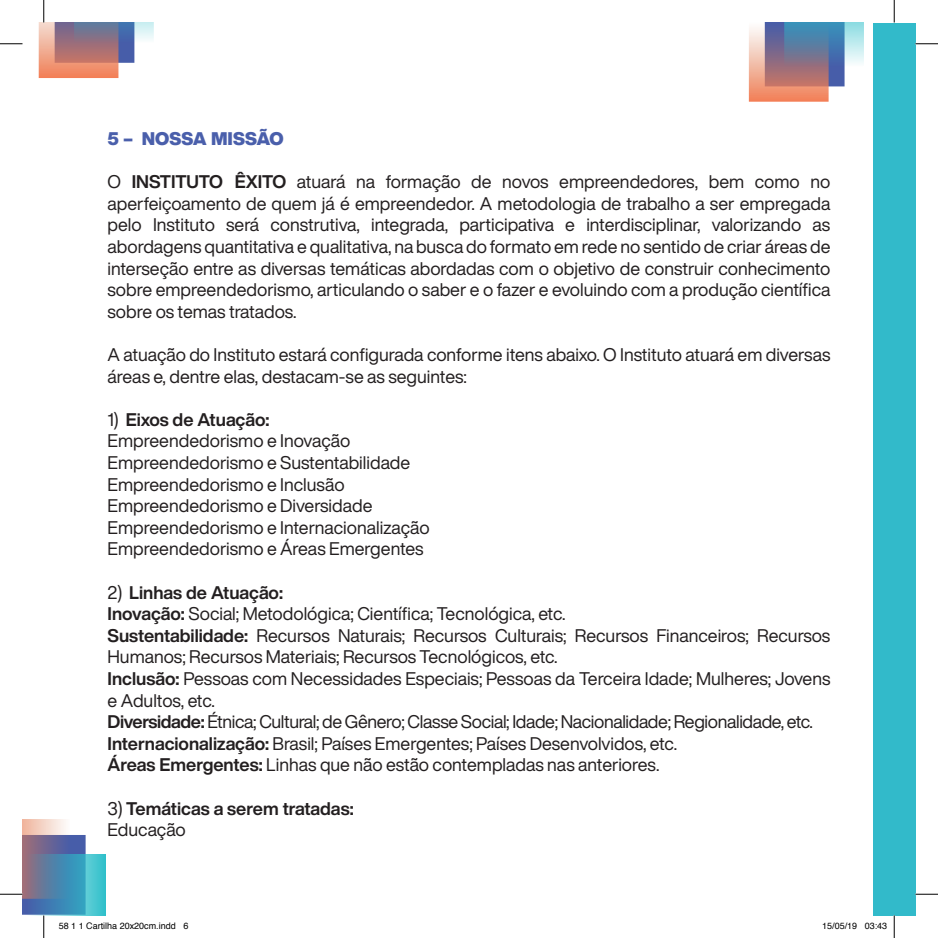
<style>
.page{position:relative;width:938px;height:938px;background:#fff}
.page>*{position:absolute;margin:0;border:0;box-sizing:border-box;transform-origin:0 0}
.t1{font:18px/21.6px "Helvetica Now Display";color:#231f20}
.t2{font:18px "Helvetica Now Display";letter-spacing:-.02em;color:#231f20}
.t3{font:700 18px "Helvetica Now Display";color:#231f20}
.t4{font:900 18px "Helvetica Now Display";color:#4a5fab}
.t5{font:9px "Helvetica";color:#000}
.s1{font-weight:700}
.s2{font-weight:400}
</style>
<div class="page">
<svg style="left:749px;top:22px;width:115px;height:80px;background:#a69aa6"></svg>
<div style="left:873px;top:23px;width:42px;height:892px;background:#32baca"></div>
<svg style="left:0;top:44px;width:22px;height:1px"></svg>
<svg style="left:915px;top:44px;width:23px;height:1px"></svg>
<svg style="left:915px;top:894px;width:23px;height:1px"></svg>
<svg style="left:39px;top:0;width:115px;height:78px"></svg>
<svg style="left:894px;top:0;width:1px;height:23px"></svg>
<svg style="left:894px;top:915px;width:1px;height:23px"></svg>
<svg style="left:0;top:819px;width:106px;height:119px"></svg>
<p class="t4" style="left:108px;top:126px;width:178px">5 – NOSSA MISSÃO</p>
<p class="t1" style="left:108px;top:171px;width:724px;text-align:justify">O <span class="s1">INSTITUTO ÊXITO</span> atuará na formação de novos empreendedores, bem como no aperfeiçoamento de quem já é empreendedor. A metodologia de trabalho a ser empregada pelo Instituto será construtiva, integrada, participativa e interdisciplinar, valorizando as abordagens quantitativa e qualitativa, na busca do formato em rede no sentido de criar áreas de interseção entre as diversas temáticas abordadas com o objetivo de construir conhecimento sobre empreendedorismo, articulando o saber e o fazer e evoluindo com a produção científica sobre os temas tratados.</p>
<p class="t1" style="left:108px;top:344px;width:724px">A atuação do Instituto estará configurada conforme itens abaixo. O Instituto atuará em diversas áreas e, dentre elas, destacam-se as seguintes:</p>
<p class="t3" style="left:108px;top:407px;width:163px"><span class="s2">1)</span> Eixos de Atuação:</p>
<p class="t1" style="left:108px;top:430px;width:244px">Empreendedorismo e Inovação</p>
<p class="t1" style="left:108px;top:452px;width:304px">Empreendedorismo e Sustentabilidade</p>
<p class="t1" style="left:108px;top:473px;width:239px">Empreendedorismo e Inclusão</p>
<p class="t1" style="left:108px;top:495px;width:266px">Empreendedorismo e Diversidade</p>
<p class="t1" style="left:108px;top:516px;width:324px">Empreendedorismo e Internacionalização</p>
<p class="t1" style="left:108px;top:538px;width:318px">Empreendedorismo e Áreas Emergentes</p>
<p class="t3" style="left:108px;top:580px;width:177px"><span class="s2">2)</span> Linhas de Atuação:</p>
<p class="t1" style="left:108px;top:603px;width:460px"><span class="s1">Inovação:</span> Social; Metodológica; Científica; Tecnológica, etc.</p>
<p class="t1" style="left:108px;top:624px;width:724px"><span class="s1">Sustentabilidade:</span> Recursos Naturais; Recursos Culturais; Recursos Financeiros; Recursos<br>Humanos; Recursos Materiais; Recursos Tecnológicos, etc.</p>
<p class="t1" style="left:108px;top:668px;width:724px"><span class="s1">Inclusão:</span> Pessoas com Necessidades Especiais; Pessoas da Terceira Idade; Mulheres; Jovens e Adultos, etc.</p>
<p class="t2" style="left:108px;top:709px;width:707px"><span class="s1">Diversidade:</span> Étnica; Cultural; de Gênero; Classe Social; Idade; Nacionalidade; Regionalidade, etc.</p>
<p class="t1" style="left:108px;top:732px;width:571px"><span class="s1">Internacionalização:</span> Brasil; Países Emergentes; Países Desenvolvidos, etc.</p>
<p class="t1" style="left:108px;top:754px;width:553px"><span class="s1">Áreas Emergentes:</span> Linhas que não estão contempladas nas anteriores.</p>
<p class="t3" style="left:108px;top:796px;width:248px"><span class="s2">3)</span> Temáticas a serem tratadas:</p>
<p class="t1" style="left:108px;top:819px;width:80px">Educação</p>
<p class="t5" style="left:59px;top:919px;width:131px">58 1 1 Cartilha 20x20cm.indd 6</p>
<p class="t5" style="left:822px;top:919px;width:67px">15/05/19 03:43</p>
</div>
